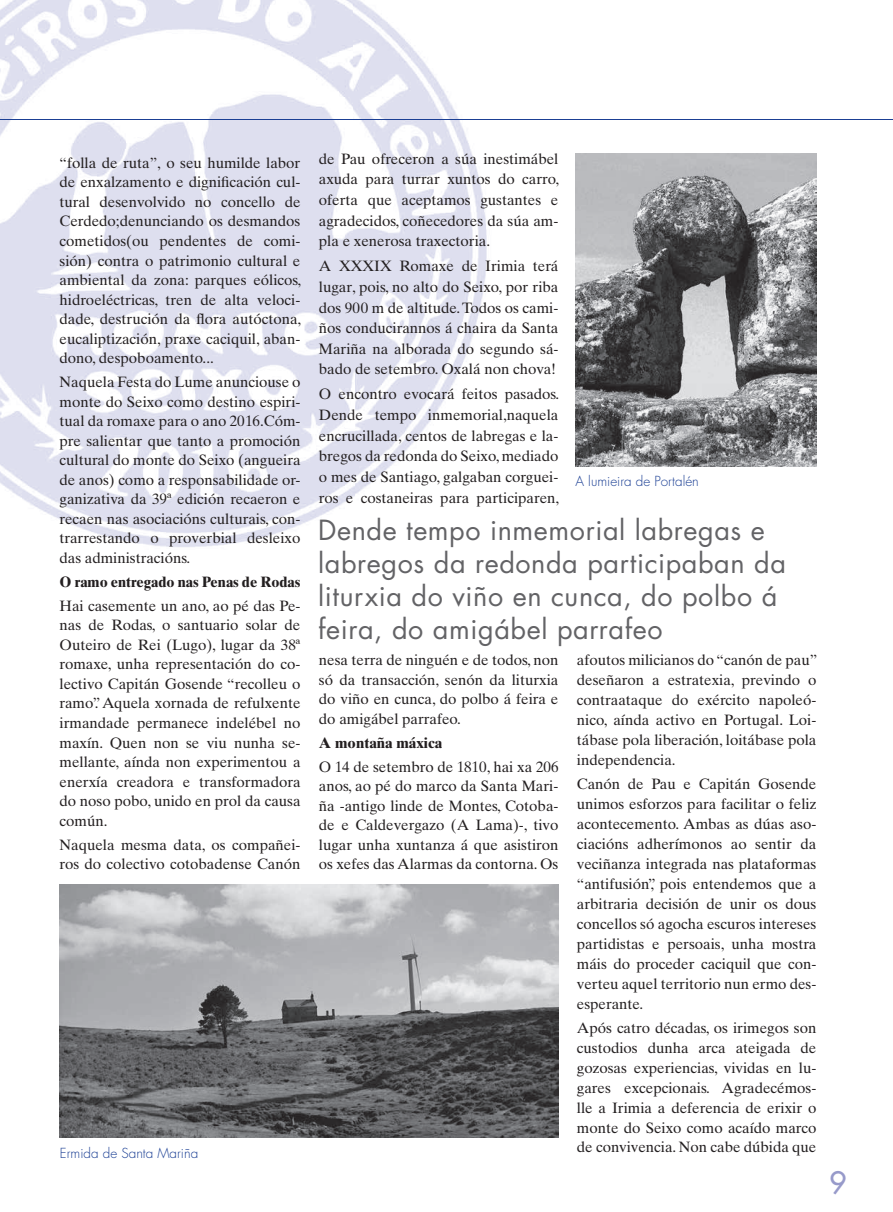
<style>
.page{position:relative;width:893px;height:1212px;background:#fff}
.page>*{position:absolute;margin:0;border:0;box-sizing:border-box;transform-origin:0 0}
.t1{font:500 30px "Futura Std";color:#979aca}
.t2{font:27px/33px "Futura Std";letter-spacing:.02em;color:#636366}
.t3{font:15px/19.5px "Times Ten LT Std";color:#231f20;text-align:justify}
.t4{font:700 15px "Times Ten LT Std";color:#231f20}
.t5{font:300 13.5px "Futura Std";color:#1b3f94}
</style>
<div class="page">
<img style="left:0;top:0;width:487px;height:547px">
<hr style="left:0;top:119px;width:893px;height:1px;background:#1b3f94">
<img style="left:575px;top:153px;width:241px;height:313px">
<img style="left:59px;top:885px;width:499px;height:252px">
<p class="t3" style="left:60px;top:153px;width:243px">“folla de ruta”, o seu humilde labor de enxalzamento e dignificación cul&shy;tural desenvolvido no concello de Cerdedo;denunciando os desmandos cometidos(ou pendentes de comi&shy;sión) contra o patrimonio cultural e ambiental da zona: parques eólicos, hidroeléctricas, tren de alta veloci&shy;dade, destrución da flora autóctona, eucaliptización, praxe caciquil, aban&shy;dono, despoboamento...</p>
<p class="t3" style="left:60px;top:372px;width:242px">Naquela Festa do Lume anunciouse o monte do Seixo como destino espiri&shy;tual da romaxe para o ano 2016.Cóm&shy;pre salientar que tanto a promoción cultural do monte do Seixo (angueira de anos) como a responsabilidade or&shy;ganizativa da 39ª edición recaeron e recaen nas asociacións culturais, con&shy;trarrestando o proverbial desleixo das administracións.</p>
<p class="t4" style="left:60px;top:572px;width:242px">O ramo entregado nas Penas de Rodas</p>
<p class="t3" style="left:60px;top:596px;width:242px">Hai casemente un ano, ao pé das Pe&shy;nas de Rodas, o santuario solar de Outeiro de Rei (Lugo), lugar da 38ª romaxe, unha representación do co&shy;lectivo Capitán Gosende “recolleu o ramo”. Aquela xornada de refulxente irmandade permanece indelébel no maxín. Quen non se viu nunha se&shy;mellante, aínda non experimentou a enerxía creadora e transformadora do noso pobo, unido en prol da causa común.</p>
<p class="t3" style="left:60px;top:834px;width:242px">Naquela mesma data, os compañei&shy;ros do colectivo cotobadense Canón</p>
<p class="t5" style="left:60px;top:1144px;width:140px">Ermida de Santa Mariña</p>
<p class="t3" style="left:319px;top:148px;width:242px;line-height:20.7px">de Pau ofreceron a súa inestimábel axuda para turrar xuntos do carro, oferta que aceptamos gustantes e agradecidos, coñecedores da súa am&shy;pla e xenerosa traxectoria.</p>
<p class="t3" style="left:319px;top:256px;width:241px;line-height:20.7px">A XXXIX Romaxe de Irimia terá lugar, pois, no alto do Seixo, por riba dos 900 m de altitude. Todos os cami&shy;ños conducirannos á chaira da Santa Mariña na alborada do segundo sá&shy;bado de setembro. Oxalá non chova!</p>
<p class="t3" style="left:319px;top:384px;width:242px;line-height:20.7px">O encontro evocará feitos pasados.<br>Dende tempo inmemorial,naquela encrucillada, centos de labregas e la&shy;bregos da redonda do Seixo, mediado o mes de Santiago, galgaban corguei&shy;ros e costaneiras para participaren,</p>
<p class="t5" style="left:575px;top:473px;width:125px">A lumieira de Portalén</p>
<h2 class="t2" style="left:318px;top:514px;width:469px">Dende tempo inmemorial labregas e labregos da redonda participaban da liturxia do viño en cunca, do polbo á feira, do amigábel parrafeo</h2>
<p class="t3" style="left:319px;top:650px;width:241px">nesa terra de ninguén e de todos, non só da transacción, senón da liturxia do viño en cunca, do polbo á feira e do amigábel parrafeo.</p>
<p class="t4" style="left:319px;top:733px;width:125px">A montaña máxica</p>
<p class="t3" style="left:319px;top:756px;width:241px">O 14 de setembro de 1810, hai xa 206 anos, ao pé do marco da Santa Mari&shy;ña -antigo linde de Montes, Cotoba&shy;de e Caldevergazo (A Lama)-, tivo lugar unha xuntanza á que asistiron os xefes das Alarmas da contorna. Os</p>
<p class="t3" style="left:577px;top:650px;width:242px;line-height:20px">afoutos milicianos do “canón de pau” deseñaron a estratexia, previndo o contraataque do exército napoleó&shy;nico, aínda activo en Portugal. Loi&shy;tábase pola liberación, loitábase pola independencia.</p>
<p class="t3" style="left:577px;top:774px;width:241px;line-height:20px">Canón de Pau e Capitán Gosende unimos esforzos para facilitar o feliz acontecemento. Ambas as dúas aso&shy;ciacións adherímonos ao sentir da veciñanza integrada nas plataformas “antifusión”, pois entendemos que a arbitraria decisión de unir os dous concellos só agocha escuros intereses partidistas e persoais, unha mostra máis do proceder caciquil que con&shy;verteu aquel territorio nun ermo des&shy;esperante.</p>
<p class="t3" style="left:577px;top:1018px;width:241px;line-height:20px">Após catro décadas, os irimegos son custodios dunha arca ateigada de gozosas experiencias, vividas en lu&shy;gares excepcionais. Agradecémos&shy;lle a Irimia a deferencia de erixir o monte do Seixo como acaído marco de convivencia. Non cabe dúbida que</p>
<h1 class="t1" style="left:829px;top:1164px;width:19px">9</h1>
</div>
